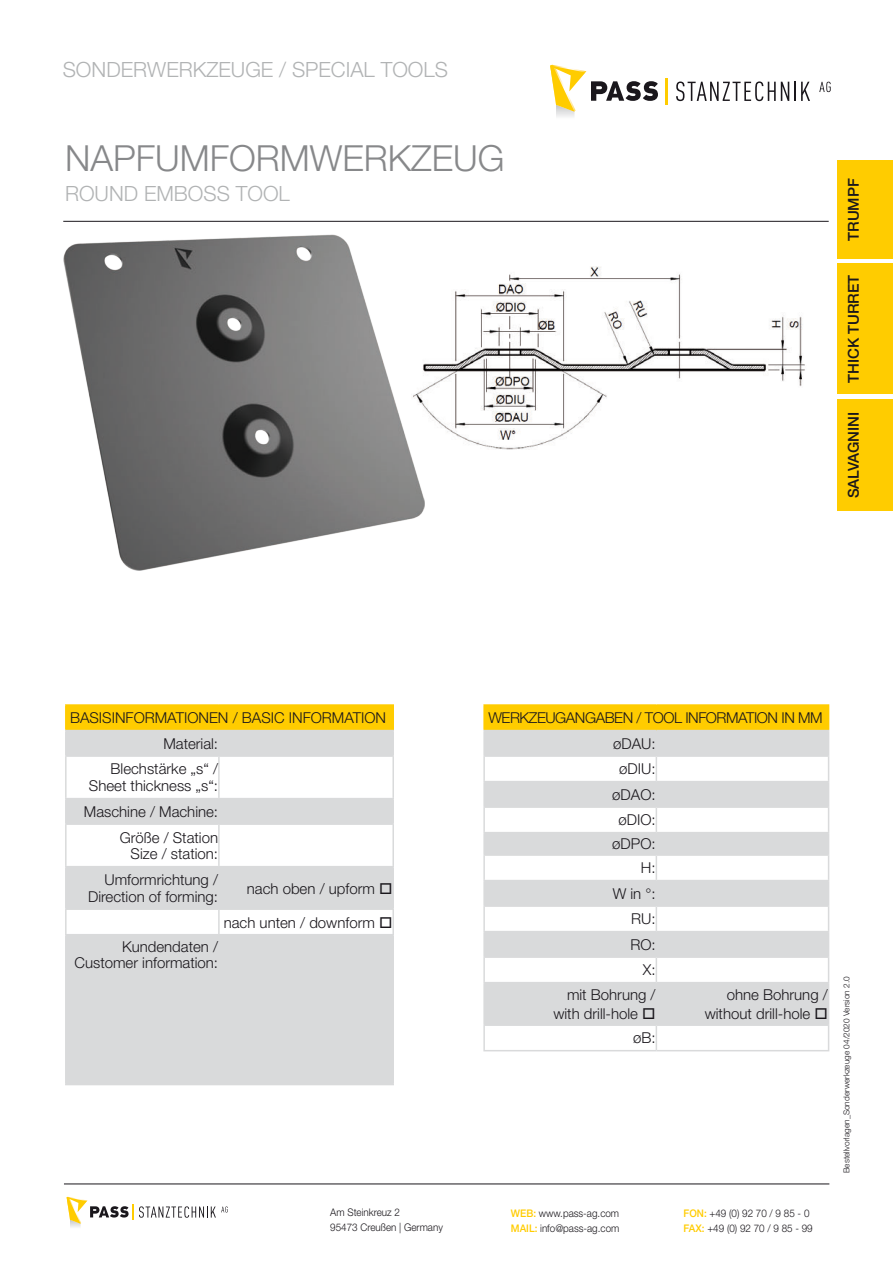
<style>
.page{position:relative;width:893px;height:1263px;background:#fff}
.page>*{position:absolute;margin:0;border:0;box-sizing:border-box;transform-origin:0 0}
.t1{font:300 36px "Helvetica Neue LT Std";color:#87888a}
.t2{font:300 21px "Helvetica Neue LT Std";color:#b1b3b4}
.t3{font:300 15px/25.2px "Helvetica Neue LT Std";color:#1a171c;text-align:right}
.t4{font:300 15px "Helvetica Neue LT Std";letter-spacing:-.03em;color:#1a171c}
.t5{font:500 15px "Helvetica Neue LT Std";color:#1a171c}
.t6{font:300 10.5px/15px "Helvetica Neue LT Std";color:#1a171c;scale:.94 1}
.t7{font:300 8.25px "Helvetica Neue LT Std";color:#1a171c}
.s1{font-weight:500;color:#fc0}
</style>
<div class="page">
<hr style="left:64px;top:1184px;width:765px;height:1px;background:#1a171c">
<div style="left:838px;top:161px;width:55px;height:349px;background:#fc0"></div>
<hr style="left:63px;top:221px;width:766px;height:1px;background:#1a171c">
<img style="left:424px;top:267px;width:381px;height:183px">
<img style="left:64px;top:235px;width:360px;height:335px">
<svg style="left:676px;top:81px;width:134px;height:20px"></svg>
<svg style="left:819px;top:82px;width:12px;height:10px"></svg>
<svg style="left:550px;top:65px;width:108px;height:47px"></svg>
<hr style="left:665px;top:78px;width:3px;height:27px;background:#fc0">
<svg style="left:67px;top:1197px;width:161px;height:30px"></svg>
<div style="left:66px;top:705px;width:327px;height:25px;background:#fc0"></div>
<svg style="left:67px;top:731px;width:325px;height:353px;fill:#d9dadb"></svg>
<hr style="left:392px;top:706px;width:2px;height:24px;background:#fc0">
<hr style="left:218px;top:825px;width:2px;height:41px;background:#d9dadb">
<hr style="left:218px;top:867px;width:2px;height:41px;background:#d9dadb">
<hr style="left:218px;top:910px;width:2px;height:24px;background:#d9dadb">
<hr style="left:65px;top:704px;width:154px;height:2px;background:#fc0">
<hr style="left:65px;top:706px;width:2px;height:24px;background:#fc0">
<hr style="left:219px;top:704px;width:175px;height:2px;background:#fc0">
<hr style="left:219px;top:730px;width:175px;height:1px;background:#d9dadb">
<hr style="left:392px;top:731px;width:2px;height:24px;background:#d9dadb">
<hr style="left:65px;top:867px;width:2px;height:41px;background:#d9dadb">
<hr style="left:392px;top:867px;width:2px;height:41px;background:#d9dadb">
<hr style="left:218px;top:935px;width:2px;height:149px;background:#d9dadb">
<hr style="left:65px;top:825px;width:2px;height:41px;background:#d9dadb">
<hr style="left:392px;top:825px;width:2px;height:41px;background:#d9dadb">
<hr style="left:65px;top:866px;width:154px;height:1px;background:#d9dadb">
<hr style="left:219px;top:866px;width:175px;height:1px;background:#d9dadb">
<hr style="left:65px;top:908px;width:154px;height:2px;background:#d9dadb">
<hr style="left:219px;top:908px;width:175px;height:2px;background:#d9dadb">
<hr style="left:65px;top:910px;width:2px;height:24px;background:#d9dadb">
<hr style="left:392px;top:910px;width:2px;height:24px;background:#d9dadb">
<hr style="left:392px;top:799px;width:2px;height:24px;background:#d9dadb">
<hr style="left:219px;top:823px;width:175px;height:2px;background:#d9dadb">
<hr style="left:65px;top:799px;width:2px;height:24px;background:#d9dadb">
<hr style="left:218px;top:799px;width:2px;height:24px;background:#d9dadb">
<hr style="left:65px;top:823px;width:154px;height:2px;background:#d9dadb">
<hr style="left:219px;top:755px;width:175px;height:2px;background:#d9dadb">
<hr style="left:219px;top:798px;width:175px;height:1px;background:#d9dadb">
<hr style="left:392px;top:757px;width:2px;height:41px;background:#d9dadb">
<hr style="left:65px;top:757px;width:2px;height:41px;background:#d9dadb">
<hr style="left:218px;top:757px;width:2px;height:41px;background:#d9dadb">
<hr style="left:65px;top:798px;width:154px;height:1px;background:#d9dadb">
<hr style="left:65px;top:730px;width:154px;height:1px;background:#d9dadb">
<hr style="left:65px;top:731px;width:2px;height:24px;background:#d9dadb">
<hr style="left:218px;top:731px;width:2px;height:24px;background:#d9dadb">
<hr style="left:65px;top:755px;width:154px;height:2px;background:#d9dadb">
<hr style="left:65px;top:934px;width:154px;height:1px;background:#d9dadb">
<hr style="left:65px;top:935px;width:2px;height:149px;background:#d9dadb">
<hr style="left:219px;top:934px;width:175px;height:1px;background:#d9dadb">
<hr style="left:392px;top:935px;width:2px;height:149px;background:#d9dadb">
<hr style="left:65px;top:1084px;width:154px;height:1px;background:#d9dadb">
<hr style="left:219px;top:1084px;width:175px;height:1px;background:#d9dadb">
<div style="left:484px;top:705px;width:345px;height:25px;background:#fc0"></div>
<svg style="left:485px;top:731px;width:343px;height:293px;fill:#d9dadb"></svg>
<hr style="left:656px;top:983px;width:1px;height:41px;background:#d9dadb">
<svg style="left:656px;top:1026px;width:1px;height:24px"></svg>
<hr style="left:483px;top:704px;width:173px;height:2px;background:#fc0">
<hr style="left:483px;top:706px;width:2px;height:24px;background:#fc0">
<hr style="left:656px;top:704px;width:173px;height:2px;background:#fc0">
<svg style="left:656px;top:731px;width:1px;height:251px"></svg>
<hr style="left:483px;top:757px;width:2px;height:24px;background:#d9dadb">
<hr style="left:483px;top:730px;width:173px;height:1px;background:#d9dadb">
<hr style="left:483px;top:731px;width:2px;height:24px;background:#d9dadb">
<hr style="left:656px;top:730px;width:173px;height:1px;background:#d9dadb">
<hr style="left:483px;top:755px;width:173px;height:2px;background:#d9dadb">
<hr style="left:656px;top:755px;width:173px;height:2px;background:#d9dadb">
<hr style="left:483px;top:808px;width:2px;height:24px;background:#d9dadb">
<hr style="left:483px;top:856px;width:2px;height:24px;background:#d9dadb">
<hr style="left:483px;top:907px;width:2px;height:24px;background:#d9dadb">
<hr style="left:483px;top:958px;width:2px;height:24px;background:#d9dadb">
<hr style="left:483px;top:1026px;width:2px;height:24px;background:#d9dadb">
<svg style="left:828px;top:1026px;width:1px;height:24px"></svg>
<hr style="left:483px;top:1050px;width:173px;height:1px;background:#d9dadb">
<hr style="left:656px;top:1050px;width:173px;height:1px;background:#d9dadb">
<hr style="left:483px;top:781px;width:173px;height:1px;background:#d9dadb">
<hr style="left:483px;top:782px;width:2px;height:24px;background:#d9dadb">
<hr style="left:656px;top:781px;width:173px;height:1px;background:#d9dadb">
<hr style="left:483px;top:806px;width:173px;height:2px;background:#d9dadb">
<hr style="left:656px;top:806px;width:173px;height:2px;background:#d9dadb">
<hr style="left:483px;top:832px;width:173px;height:1px;background:#d9dadb">
<hr style="left:483px;top:833px;width:2px;height:21px;background:#d9dadb">
<hr style="left:656px;top:832px;width:173px;height:1px;background:#d9dadb">
<hr style="left:483px;top:854px;width:173px;height:2px;background:#d9dadb">
<hr style="left:656px;top:854px;width:173px;height:2px;background:#d9dadb">
<hr style="left:483px;top:880px;width:173px;height:1px;background:#d9dadb">
<hr style="left:483px;top:881px;width:2px;height:24px;background:#d9dadb">
<hr style="left:656px;top:880px;width:173px;height:1px;background:#d9dadb">
<hr style="left:483px;top:905px;width:173px;height:2px;background:#d9dadb">
<hr style="left:656px;top:905px;width:173px;height:2px;background:#d9dadb">
<hr style="left:483px;top:931px;width:173px;height:1px;background:#d9dadb">
<hr style="left:483px;top:932px;width:2px;height:24px;background:#d9dadb">
<hr style="left:656px;top:931px;width:173px;height:1px;background:#d9dadb">
<svg style="left:828px;top:729px;width:1px;height:253px"></svg>
<hr style="left:483px;top:956px;width:173px;height:2px;background:#d9dadb">
<hr style="left:656px;top:956px;width:173px;height:2px;background:#d9dadb">
<hr style="left:483px;top:982px;width:173px;height:1px;background:#d9dadb">
<hr style="left:483px;top:983px;width:2px;height:41px;background:#d9dadb">
<hr style="left:656px;top:982px;width:173px;height:1px;background:#d9dadb">
<hr style="left:828px;top:983px;width:1px;height:41px;background:#d9dadb">
<hr style="left:483px;top:1024px;width:173px;height:2px;background:#d9dadb">
<hr style="left:656px;top:1024px;width:173px;height:2px;background:#d9dadb">
<h2 class="t2" style="left:63px;top:56px;width:387px">SONDERWERKZEUGE / SPECIAL TOOLS</h2>
<h1 class="t1" style="left:65px;top:136px;width:441px">NAPFUMFORMWERKZEUG</h1>
<h2 class="t2" style="left:65px;top:181px;width:226px">ROUND EMBOSS TOOL</h2>
<p class="t5" style="left:844px;top:241px;width:64px;rotate:-90deg">TRUMPF</p>
<p class="t5" style="left:844px;top:383px;width:110px;rotate:-90deg">THICK TURRET</p>
<p class="t5" style="left:844px;top:498px;width:88px;rotate:-90deg">SALVAGNINI</p>
<p class="t3" style="left:70px;top:705px;width:318px">BASISINFORMATIONEN / BASIC INFORMATION</p>
<p class="t3" style="left:163px;top:730px;width:56px">Material:</p>
<p class="t3" style="left:111px;top:756px;width:109px">Blechstärke „s“ /</p>
<p class="t3" style="left:84px;top:772px;width:136px;line-height:25.8px">Sheet thickness „s“:<br>Maschine / Machine:<br>Größe / Station</p>
<p class="t3" style="left:105px;top:840px;width:115px;line-height:26.1px">Size / station:<br>Umformrichtung /</p>
<p class="t3" style="left:88px;top:883px;width:132px">Direction of forming:</p>
<p class="t3" style="left:247px;top:875px;width:147px">nach oben / upform □</p>
<p class="t3" style="left:224px;top:909px;width:170px">nach unten / downform □</p>
<p class="t3" style="left:74px;top:938px;width:145px;line-height:16.5px">Kundendaten /<br>Customer information:</p>
<p class="t4" style="left:488px;top:709px;width:336px">WERKZEUGANGABEN / TOOL INFORMATION IN MM</p>
<p class="t3" style="left:613px;top:730px;width:44px">øDAU:</p>
<p class="t3" style="left:619px;top:756px;width:38px">øDIU:</p>
<p class="t3" style="left:612px;top:781px;width:45px">øDAO:</p>
<p class="t3" style="left:618px;top:807px;width:39px">øDIO:</p>
<p class="t3" style="left:612px;top:831px;width:45px;line-height:24px">øDPO:<br>H:</p>
<p class="t3" style="left:567px;top:880px;width:90px">W in °:<br>RU:<br>RO:<br>X:<br>mit Bohrung /</p>
<p class="t3" style="left:553px;top:1001px;width:104px">with drill-hole □</p>
<p class="t3" style="left:705px;top:984px;width:125px;line-height:19.5px">ohne Bohrung / without drill-hole □</p>
<p class="t3" style="left:633px;top:1025px;width:24px">øB:</p>
<p class="t6" style="left:330px;top:1205px;width:121px">Am Steinkreuz 2<br>95473 Creußen | Germany</p>
<p class="t6" style="left:511px;top:1205px;width:117px"><span class="s1">WEB:</span> www.pass-ag.com<br><span class="s1">MAIL:</span> info@pass-ag.com</p>
<p class="t6" style="left:684px;top:1205px;width:139px"><span class="s1">FON:</span> +49 (0) 92 70 / 9 85 - 0<br><span class="s1">FAX:</span> +49 (0) 92 70 / 9 85 - 99</p>
<p class="t7" style="left:841px;top:1173px;width:198px;rotate:-90deg">Bestellvorlagen_Sonderwerkzeuge 04/2020 Version 2.0</p>
</div>
